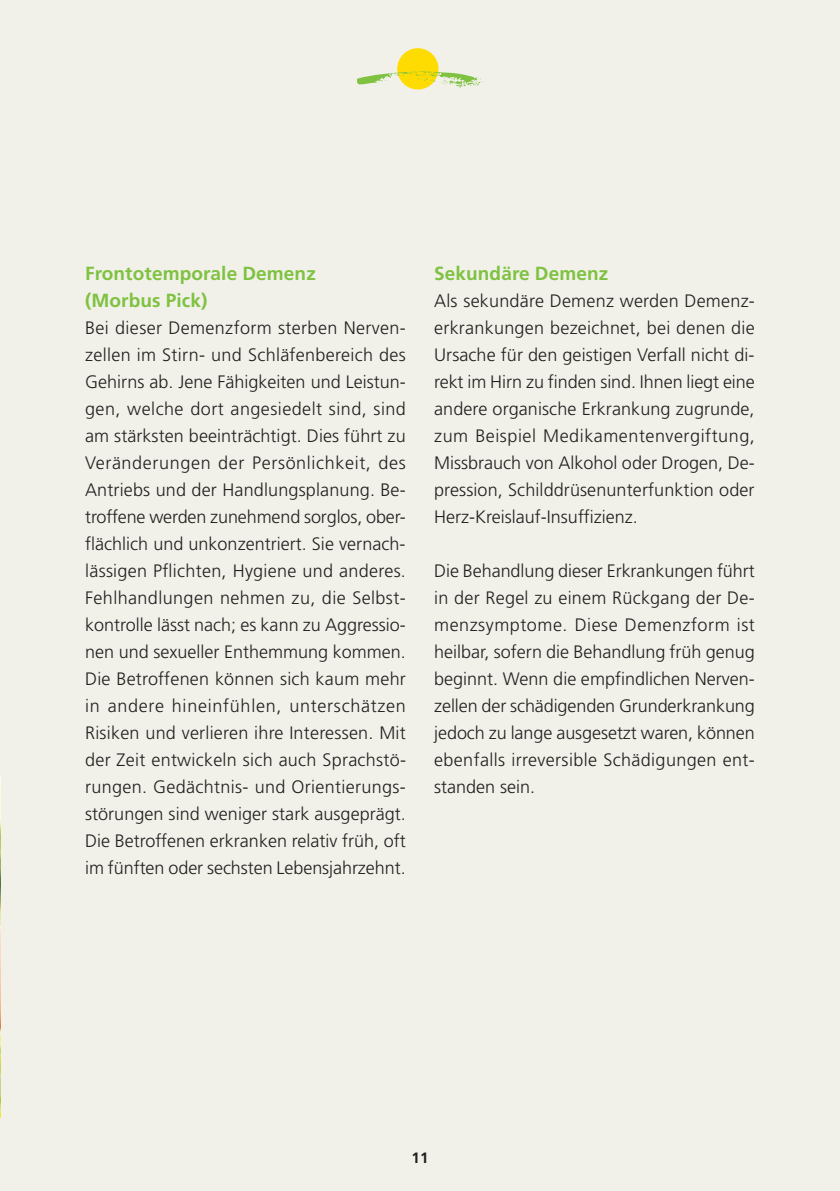
<style>
.page{position:relative;width:840px;height:1191px;background:#fff}
.page>*{position:absolute;margin:0;border:0;box-sizing:border-box;transform-origin:0 0}
.t1{font:700 19px/27px "Frutiger LT Std";letter-spacing:.005em;color:#7fc241}
.t2{font:300 18px/27px "Frutiger LT Std";color:#231f20;text-align:justify}
.t3{font:700 15px "Frutiger LT Std";color:#231f20}
</style>
<div class="page">
<div style="left:0;top:0;width:839px;height:1191px;background:#f1f1e9"></div>
<img style="left:0;top:778px;width:1px;height:339px">
<div style="left:397px;top:48px;width:41px;height:41px;background:#ffdc01;border-radius:50%"></div>
<svg style="left:357px;top:71px;width:125px;height:16px"></svg>
<p class="t1" style="left:85px;top:260px;width:232px">Frontotemporale Demenz (Morbus Pick)</p>
<p class="t2" style="left:85px;top:314px;width:322px">Bei dieser Demenzform sterben Nerven&shy;zellen im Stirn- und Schläfenbereich des Gehirns ab. Jene Fähigkeiten und Leistun&shy;gen, welche dort angesiedelt sind, sind am stärksten beeinträchtigt. Dies führt zu Veränderungen der Persönlichkeit, des Antriebs und der Handlungsplanung. Be&shy;troffene werden zunehmend sorglos, ober&shy;flächlich und unkonzentriert. Sie vernach&shy;lässigen Pflichten, Hygiene und anderes.<br>Fehlhandlungen nehmen zu, die Selbst&shy;kontrolle lässt nach; es kann zu Aggressio&shy;nen und sexueller Enthemmung kommen.<br>Die Betroffenen können sich kaum mehr in andere hineinfühlen, unterschätzen Risiken und verlieren ihre Interessen. Mit der Zeit entwickeln sich auch Sprachstö&shy;rungen. Gedächtnis- und Orientierungs&shy;störungen sind weniger stark ausgeprägt.<br>Die Betroffenen erkranken relativ früh, oft im fünften oder sechsten Lebensjahrzehnt.</p>
<p class="t1" style="left:434px;top:260px;width:175px">Sekundäre Demenz</p>
<p class="t2" style="left:434px;top:287px;width:322px">Als sekundäre Demenz werden Demenz&shy;erkrankungen bezeichnet, bei denen die Ursache für den geistigen Verfall nicht di&shy;rekt im Hirn zu finden sind. Ihnen liegt eine andere organische Erkrankung zugrunde, zum Beispiel Medikamentenvergiftung, Missbrauch von Alkohol oder Drogen, De&shy;pression, Schilddrüsenunterfunktion oder Herz-Kreislauf-Insuffizienz.</p>
<p class="t2" style="left:434px;top:557px;width:322px">Die Behandlung dieser Erkrankungen führt in der Regel zu einem Rückgang der De&shy;menzsymptome. Diese Demenzform ist heilbar, sofern die Behandlung früh genug beginnt. Wenn die empfindlichen Nerven&shy;zellen der schädigenden Grunderkrankung jedoch zu lange ausgesetzt waren, können ebenfalls irreversible Schädigungen ent&shy;standen sein.</p>
<p class="t3" style="left:411px;top:1148px;width:18px">11</p>
</div>
